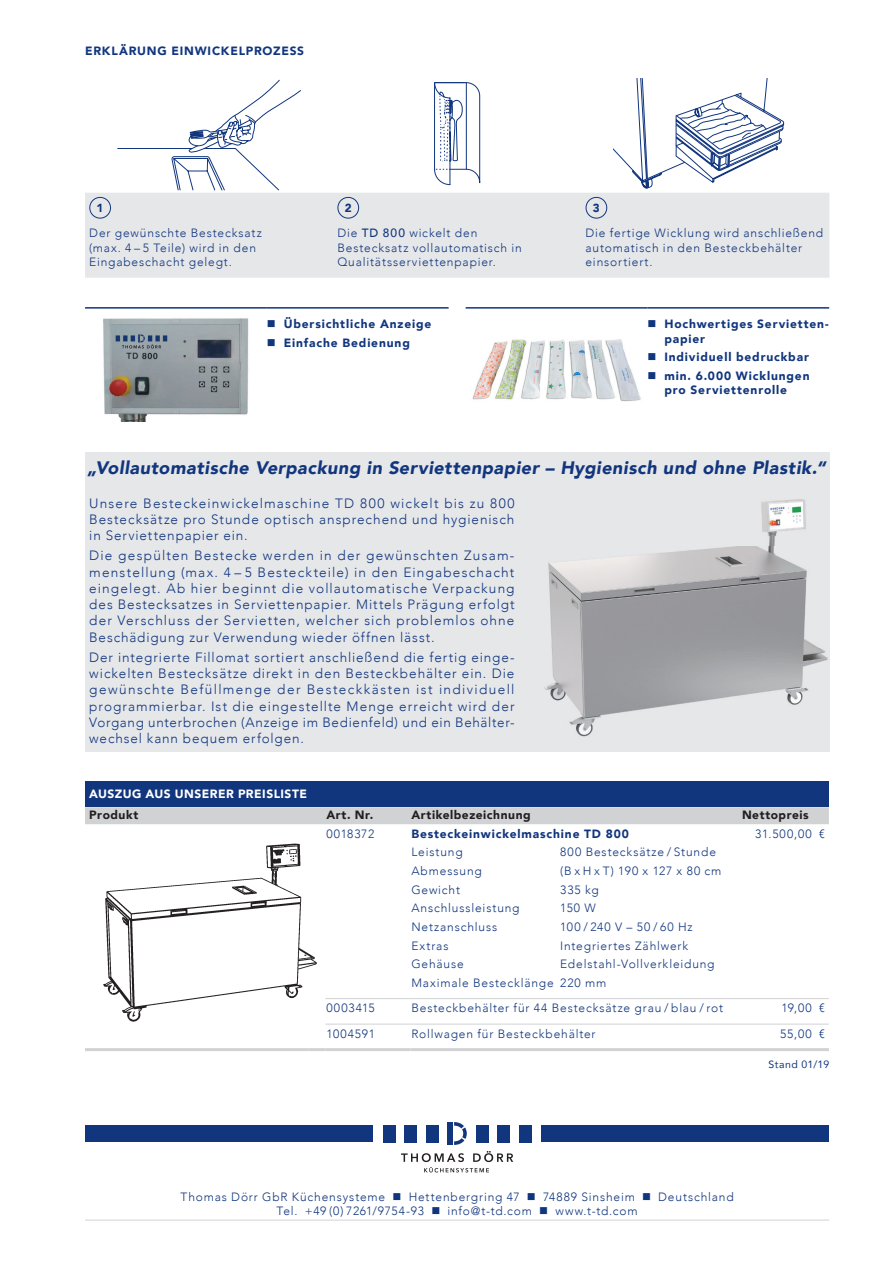
<style>
.page{position:relative;width:893px;height:1263px;background:#fff}
.page>*{position:absolute;margin:0;border:0;box-sizing:border-box;transform-origin:0 0}
.t1{font:italic 900 18px "Avenir";letter-spacing:.03em;color:#11367e}
.t2{font:300 13.5px/16.2px "Avenir";letter-spacing:.065em;color:#11367e;text-align:justify}
.t3{font:300 12px/14.4px "Avenir";letter-spacing:.07em;color:#11367e}
.t4{font:900 12px/14.4px "Avenir";letter-spacing:.07em;color:#11367e}
.t5{font:900 12px "Avenir";letter-spacing:.045em;color:#231f20}
.t6{font:900 12px "Avenir";letter-spacing:.035em;color:#fff}
.t7{font:300 12px "Avenir";letter-spacing:.05em;color:#11367e}
.t8{font:900 11.7px "Avenir";color:#11367e}
.t9{font:10.5px "Avenir";letter-spacing:.045em;color:#11367e}
.s1{font-weight:500}
</style>
<div class="page">
<div style="left:85px;top:1125px;width:287px;height:17px;background:#11367e"></div>
<div style="left:542px;top:1125px;width:287px;height:17px;background:#11367e"></div>
<hr style="left:85px;top:1220px;width:744px;height:1px;background:#d1d2d4">
<svg style="left:401px;top:1151px;width:112px;height:21px"></svg>
<div style="left:383px;top:1125px;width:12px;height:17px;background:#11367e"></div>
<div style="left:404px;top:1125px;width:13px;height:17px;background:#11367e"></div>
<div style="left:426px;top:1125px;width:13px;height:17px;background:#11367e"></div>
<div style="left:476px;top:1125px;width:12px;height:17px;background:#11367e"></div>
<div style="left:497px;top:1125px;width:13px;height:17px;background:#11367e"></div>
<div style="left:519px;top:1125px;width:12px;height:17px;background:#11367e"></div>
<div style="left:448px;top:1122px;width:5px;height:23px;background:#11367e"></div>
<svg style="left:454px;top:1122px;width:13px;height:23px"></svg>
<div style="left:85px;top:452px;width:744px;height:46px;background:#e6e7e9"></div>
<div style="left:85px;top:494px;width:744px;height:55px;background:#e6e7e9"></div>
<div style="left:85px;top:547px;width:744px;height:103px;background:#e6e7e9"></div>
<div style="left:85px;top:648px;width:744px;height:104px;background:#e6e7e9"></div>
<div style="left:85px;top:193px;width:744px;height:85px;background:#e6e7e9"></div>
<svg style="left:118px;top:80px;width:183px;height:111px"></svg>
<svg style="left:434px;top:82px;width:46px;height:103px"></svg>
<hr style="left:466px;top:83px;width:1px;height:86px;background:#11367e">
<svg style="left:614px;top:79px;width:171px;height:110px"></svg>
<div style="left:89px;top:197px;width:22px;height:22px;border:1px solid #11367e;border-radius:50%"></div>
<div style="left:337px;top:197px;width:22px;height:22px;border:1px solid #11367e;border-radius:50%"></div>
<div style="left:585px;top:197px;width:22px;height:22px;border:1px solid #11367e;border-radius:50%"></div>
<hr style="left:85px;top:307px;width:182px;height:2px;background:#11367e">
<hr style="left:267px;top:307px;width:182px;height:2px;background:#11367e">
<hr style="left:466px;top:307px;width:181px;height:2px;background:#11367e">
<hr style="left:647px;top:307px;width:182px;height:2px;background:#11367e">
<img style="left:103px;top:318px;width:146px;height:104px">
<img style="left:472px;top:339px;width:169px;height:63px">
<div style="left:85px;top:782px;width:744px;height:25px;background:#11367e"></div>
<div style="left:85px;top:807px;width:744px;height:17px;background:#d1d2d4"></div>
<hr style="left:325px;top:998px;width:85px;height:1px;background:#d1d2d4">
<hr style="left:410px;top:998px;width:331px;height:1px;background:#d1d2d4">
<hr style="left:741px;top:998px;width:88px;height:1px;background:#d1d2d4">
<hr style="left:325px;top:1024px;width:85px;height:1px;background:#d1d2d4">
<hr style="left:410px;top:1024px;width:331px;height:1px;background:#d1d2d4">
<hr style="left:741px;top:1024px;width:88px;height:1px;background:#d1d2d4">
<hr style="left:85px;top:1048px;width:223px;height:3px;background:#d1d2d4">
<hr style="left:308px;top:1048px;width:17px;height:3px;background:#d1d2d4">
<hr style="left:325px;top:1048px;width:85px;height:3px;background:#d1d2d4">
<hr style="left:410px;top:1048px;width:331px;height:3px;background:#d1d2d4">
<hr style="left:741px;top:1048px;width:88px;height:3px;background:#d1d2d4">
<img style="left:103px;top:843px;width:214px;height:179px">
<img style="left:544px;top:499px;width:284px;height:238px">
<img style="left:574px;top:477px;width:19px;height:2px">
<p class="t4" style="left:85px;top:43px;width:221px">ERKLÄRUNG EINWICKELPROZESS</p>
<p class="t8" style="left:97px;top:198px;width:8px">1</p>
<p class="t3" style="left:89px;top:226px;width:174px">Der gewünschte Bestecksatz (max. 4 – 5 Teile) wird in den<br>Eingabeschacht gelegt.</p>
<p class="t8" style="left:345px;top:198px;width:8px">2</p>
<p class="t3" style="left:337px;top:226px;width:186px">Die <span class="s1">TD 800</span> wickelt den<br>Bestecksatz vollautomatisch in<br>Qualitätsserviettenpapier.</p>
<p class="t4" style="left:267px;top:317px;width:166px">■ Übersichtliche Anzeige</p>
<p class="t4" style="left:267px;top:335px;width:145px">■ Einfache Bedienung</p>
<p class="t8" style="left:593px;top:198px;width:8px">3</p>
<p class="t3" style="left:585px;top:226px;width:239px">Die fertige Wicklung wird anschließend automatisch in den Besteckbehälter einsortiert.</p>
<p class="t4" style="left:664px;top:317px;width:166px;text-indent:-17px">■ Hochwertiges Servietten&shy;papier</p>
<p class="t4" style="left:647px;top:350px;width:163px">■ Individuell bedruckbar</p>
<p class="t4" style="left:647px;top:368px;width:164px;text-align:center">■ min. 6.000 Wicklungen pro Serviettenrolle</p>
<h1 class="t1" style="left:87px;top:453px;width:740px">„Vollautomatische Verpackung in Serviettenpapier – Hygienisch und ohne Plastik.“</h1>
<p class="t2" style="left:89px;top:495px;width:427px">Unsere Besteckeinwickelmaschine TD 800 wickelt bis zu 800<br>Bestecksätze pro Stunde optisch ansprechend und hygienisch in Serviettenpapier ein.</p>
<p class="t2" style="left:89px;top:548px;width:427px">Die gespülten Bestecke werden in der gewünschten Zusam&shy;menstellung (max. 4 – 5 Besteckteile) in den Eingabeschacht eingelegt. Ab hier beginnt die vollautomatische Verpackung des Bestecksatzes in Serviettenpapier. Mittels Prägung erfolgt der Verschluss der Servietten, welcher sich problemlos ohne Beschädigung zur Verwendung wieder öffnen lässt.</p>
<p class="t2" style="left:89px;top:649px;width:427px">Der integrierte Fillomat sortiert anschließend die fertig einge&shy;wickelten Bestecksätze direkt in den Besteckbehälter ein. Die gewünschte Befüllmenge der Besteckkästen ist individuell programmierbar. Ist die eingestellte Menge erreicht wird der Vorgang unterbrochen (Anzeige im Bedienfeld) und ein Behälter&shy;wechsel kann bequem erfolgen.</p>
<p class="t6" style="left:89px;top:783px;width:219px">AUSZUG AUS UNSERER PREISLISTE</p>
<p class="t5" style="left:89px;top:805px;width:51px">Produkt</p>
<p class="t5" style="left:326px;top:805px;width:48px">Art. Nr.</p>
<p class="t5" style="left:411px;top:805px;width:121px">Artikelbezeichnung</p>
<p class="t5" style="left:742px;top:805px;width:68px">Nettopreis</p>
<p class="t7" style="left:326px;top:826px;width:49px">0018372</p>
<p class="t4" style="left:411px;top:826px;width:219px">Besteckeinwickelmaschine TD 800</p>
<p class="t3" style="left:411px;top:845px;width:53px">Leistung</p>
<p class="t3" style="left:560px;top:845px;width:157px">800 Bestecksätze / Stunde</p>
<p class="t3" style="left:411px;top:864px;width:72px">Abmessung</p>
<p class="t3" style="left:560px;top:864px;width:163px">(B x H x T) 190 x 127 x 80 cm</p>
<p class="t3" style="left:411px;top:882px;width:50px">Gewicht</p>
<p class="t3" style="left:560px;top:882px;width:40px">335 kg</p>
<p class="t3" style="left:411px;top:901px;width:110px">Anschlussleistung</p>
<p class="t3" style="left:560px;top:901px;width:37px">150 W</p>
<p class="t3" style="left:411px;top:920px;width:87px">Netzanschluss</p>
<p class="t3" style="left:560px;top:920px;width:134px">100 / 240 V – 50 / 60 Hz</p>
<p class="t3" style="left:411px;top:938px;width:39px">Extras</p>
<p class="t3" style="left:560px;top:938px;width:130px">Integriertes Zählwerk</p>
<p class="t3" style="left:411px;top:957px;width:54px">Gehäuse</p>
<p class="t3" style="left:755px;top:826px;width:71px">31.500,00 €</p>
<p class="t3" style="left:411px;top:955px;width:305px;line-height:18.6px;text-indent:149px">Edelstahl-Vollverkleidung<br>Maximale Bestecklänge 220 mm</p>
<p class="t3" style="left:326px;top:1001px;width:50px">0003415</p>
<p class="t3" style="left:411px;top:1001px;width:313px">Besteckbehälter für 44 Bestecksätze grau / blau / rot</p>
<p class="t3" style="left:781px;top:1001px;width:45px">19,00 €</p>
<p class="t3" style="left:326px;top:1026px;width:50px">1004591</p>
<p class="t3" style="left:411px;top:1026px;width:186px">Rollwagen für Besteckbehälter</p>
<p class="t3" style="left:780px;top:1026px;width:46px">55,00 €</p>
<p class="t9" style="left:769px;top:1056px;width:62px">Stand 01/19</p>
<p class="t3" style="left:181px;top:1189px;width:555px;text-align:center">Thomas Dörr GbR Küchensysteme ■ Hettenbergring 47 ■ 74889 Sinsheim ■ Deutschland<br>Tel. +49 (0) 7261/9754-93 ■ info@t-td.com ■ www.t-td.com</p>
</div>
